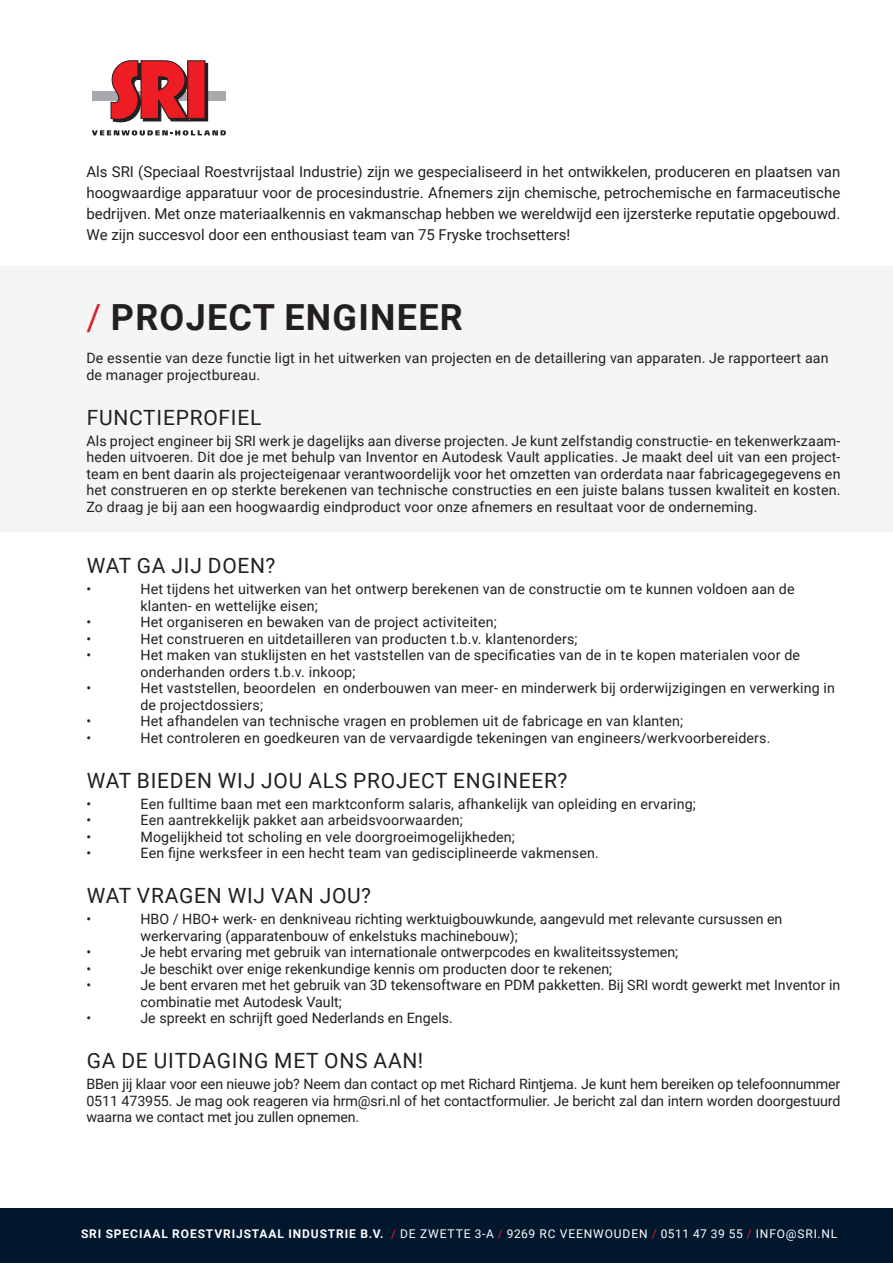
<style>
.page{position:relative;width:893px;height:1263px;background:#fff}
.page>*{position:absolute;margin:0;border:0;box-sizing:border-box;transform-origin:0 0}
.t1{font:700 36px "Roboto";letter-spacing:.035em;color:#231f20}
.t2{font:21px "Roboto";letter-spacing:.035em;color:#231f20}
.t3{font:15px/21px "Roboto";color:#231f20;text-align:justify}
.t4{font:14.25px/16.5px "Roboto";letter-spacing:.01em;color:#231f20}
.t5{font:12px "Roboto";letter-spacing:.075em;color:#fff}
.s1{font-weight:400;color:#d1232a}
.s2{font-weight:700}
.s3{color:#ee1d23}
</style>
<div class="page">
<div style="left:0;top:1209px;width:893px;height:54px;background:#00172e"></div>
<div style="left:0;top:266px;width:893px;height:265px;background:#f5f5f6"></div>
<div style="left:92px;top:91px;width:134px;height:9px;background:#a8a9ad"></div>
<div style="left:190px;top:63px;width:18px;height:58px;background:#231f20"></div>
<div style="left:188px;top:61px;width:17px;height:57px;background:#ee1d23"></div>
<div style="left:187px;top:60px;width:18px;height:59px;border:1px solid #231f20"></div>
<svg style="left:111px;top:60px;width:80px;height:62px;background:#c63b3f"></svg>
<svg style="left:92px;top:130px;width:134px;height:6px"></svg>
<p class="t3" style="left:86px;top:161px;width:755px">Als SRI (Speciaal Roestvrijstaal Industrie) zijn we gespecialiseerd in het ontwikkelen, produceren en plaatsen van hoogwaardige apparatuur voor de procesindustrie. Afnemers zijn chemische, petrochemische en farmaceutische bedrijven. Met onze materiaalkennis en vakmanschap hebben we wereldwijd een ijzersterke reputatie opgebouwd.<br>We zijn succesvol door een enthousiast team van 75 Fryske trochsetters!</p>
<p class="t1" style="left:86px;top:292px;width:378px"><span class="s1">/</span> PROJECT ENGINEER</p>
<p class="t4" style="left:86px;top:349px;width:744px">De essentie van deze functie ligt in het uitwerken van projecten en de detaillering van apparaten. Je rapporteert aan de manager projectbureau.</p>
<p class="t2" style="left:87px;top:402px;width:176px">FUNCTIEPROFIEL</p>
<p class="t4" style="left:86px;top:432px;width:756px;text-align:justify">Als project engineer bij SRI werk je dagelijks aan diverse projecten. Je kunt zelfstandig constructie- en tekenwerkzaam&shy;heden uitvoeren. Dit doe je met behulp van Inventor en Autodesk Vault applicaties. Je maakt deel uit van een project&shy;team en bent daarin als projecteigenaar verantwoordelijk voor het omzetten van orderdata naar fabricagegegevens en het construeren en op sterkte berekenen van technische constructies en een juiste balans tussen kwaliteit en kosten.<br>Zo draag je bij aan een hoogwaardig eindproduct voor onze afnemers en resultaat voor de onderneming.</p>
<p class="t2" style="left:87px;top:551px;width:190px">WAT GA JIJ DOEN?</p>
<p class="t4" style="left:86px;top:580px;width:6px">•</p>
<p class="t4" style="left:140px;top:580px;width:656px">Het tijdens het uitwerken van het ontwerp berekenen van de constructie om te kunnen voldoen aan de klanten- en wettelijke eisen;</p>
<p class="t4" style="left:86px;top:613px;width:6px">•</p>
<p class="t4" style="left:140px;top:613px;width:358px">Het organiseren en bewaken van de project activiteiten;</p>
<p class="t4" style="left:86px;top:630px;width:6px">•</p>
<p class="t4" style="left:140px;top:630px;width:439px">Het construeren en uitdetailleren van producten t.b.v. klantenorders;</p>
<p class="t4" style="left:86px;top:646px;width:6px">•</p>
<p class="t4" style="left:140px;top:646px;width:661px">Het maken van stuklijsten en het vaststellen van de specificaties van de in te kopen materialen voor de onderhanden orders t.b.v. inkoop;</p>
<p class="t4" style="left:86px;top:679px;width:6px">•</p>
<p class="t4" style="left:140px;top:679px;width:696px">Het vaststellen, beoordelen en onderbouwen van meer- en minderwerk bij orderwijzigingen en verwerking in de projectdossiers;</p>
<p class="t4" style="left:86px;top:712px;width:6px">•</p>
<p class="t4" style="left:140px;top:712px;width:544px">Het afhandelen van technische vragen en problemen uit de fabricage en van klanten;</p>
<p class="t4" style="left:86px;top:729px;width:6px">•</p>
<p class="t4" style="left:140px;top:729px;width:631px">Het controleren en goedkeuren van de vervaardigde tekeningen van engineers/werkvoorbereiders.</p>
<p class="t2" style="left:87px;top:765px;width:482px">WAT BIEDEN WIJ JOU ALS PROJECT ENGINEER?</p>
<p class="t4" style="left:86px;top:795px;width:6px">•</p>
<p class="t4" style="left:140px;top:795px;width:557px">Een fulltime baan met een marktconform salaris, afhankelijk van opleiding en ervaring;</p>
<p class="t4" style="left:86px;top:811px;width:6px">•</p>
<p class="t4" style="left:140px;top:811px;width:324px">Een aantrekkelijk pakket aan arbeidsvoorwaarden;</p>
<p class="t4" style="left:86px;top:828px;width:6px">•</p>
<p class="t4" style="left:140px;top:828px;width:376px">Mogelijkheid tot scholing en vele doorgroeimogelijkheden;</p>
<p class="t4" style="left:86px;top:844px;width:6px">•</p>
<p class="t4" style="left:140px;top:844px;width:460px">Een fijne werksfeer in een hecht team van gedisciplineerde vakmensen.</p>
<p class="t2" style="left:87px;top:881px;width:286px">WAT VRAGEN WIJ VAN JOU?</p>
<p class="t4" style="left:86px;top:910px;width:6px">•</p>
<p class="t4" style="left:140px;top:910px;width:644px">HBO / HBO+ werk- en denkniveau richting werktuigbouwkunde, aangevuld met relevante cursussen en werkervaring (apparatenbouw of enkelstuks machinebouw);</p>
<p class="t4" style="left:86px;top:943px;width:6px">•</p>
<p class="t4" style="left:140px;top:943px;width:539px">Je hebt ervaring met gebruik van internationale ontwerpcodes en kwaliteitssystemen;</p>
<p class="t4" style="left:86px;top:960px;width:6px">•</p>
<p class="t4" style="left:140px;top:960px;width:473px">Je beschikt over enige rekenkundige kennis om producten door te rekenen;</p>
<p class="t4" style="left:86px;top:976px;width:6px">•</p>
<p class="t4" style="left:140px;top:976px;width:701px">Je bent ervaren met het gebruik van 3D tekensoftware en PDM pakketten. Bij SRI wordt gewerkt met Inventor in combinatie met Autodesk Vault;</p>
<p class="t4" style="left:86px;top:1009px;width:6px">•</p>
<p class="t4" style="left:140px;top:1009px;width:314px">Je spreekt en schrijft goed Nederlands en Engels.</p>
<p class="t2" style="left:87px;top:1046px;width:338px">GA DE UITDAGING MET ONS AAN!</p>
<p class="t4" style="left:86px;top:1075px;width:755px;text-align:justify">BBen jij klaar voor een nieuwe job? Neem dan contact op met Richard Rintjema. Je kunt hem bereiken op telefoonnummer 0511 473955. Je mag ook reageren via hrm@sri.nl of het contactformulier. Je bericht zal dan intern worden doorgestuurd waarna we contact met jou zullen opnemen.</p>
<p class="t5" style="left:81px;top:1225px;width:758px"><span class="s2">SRI SPECIAAL ROESTVRIJSTAAL INDUSTRIE B.V.</span> <span class="s3">/</span> DE ZWETTE 3-A <span class="s3">/</span> 9269 RC VEENWOUDEN <span class="s3">/</span> 0511 47 39 55 <span class="s3">/</span> INFO@SRI.NL</p>
</div>
